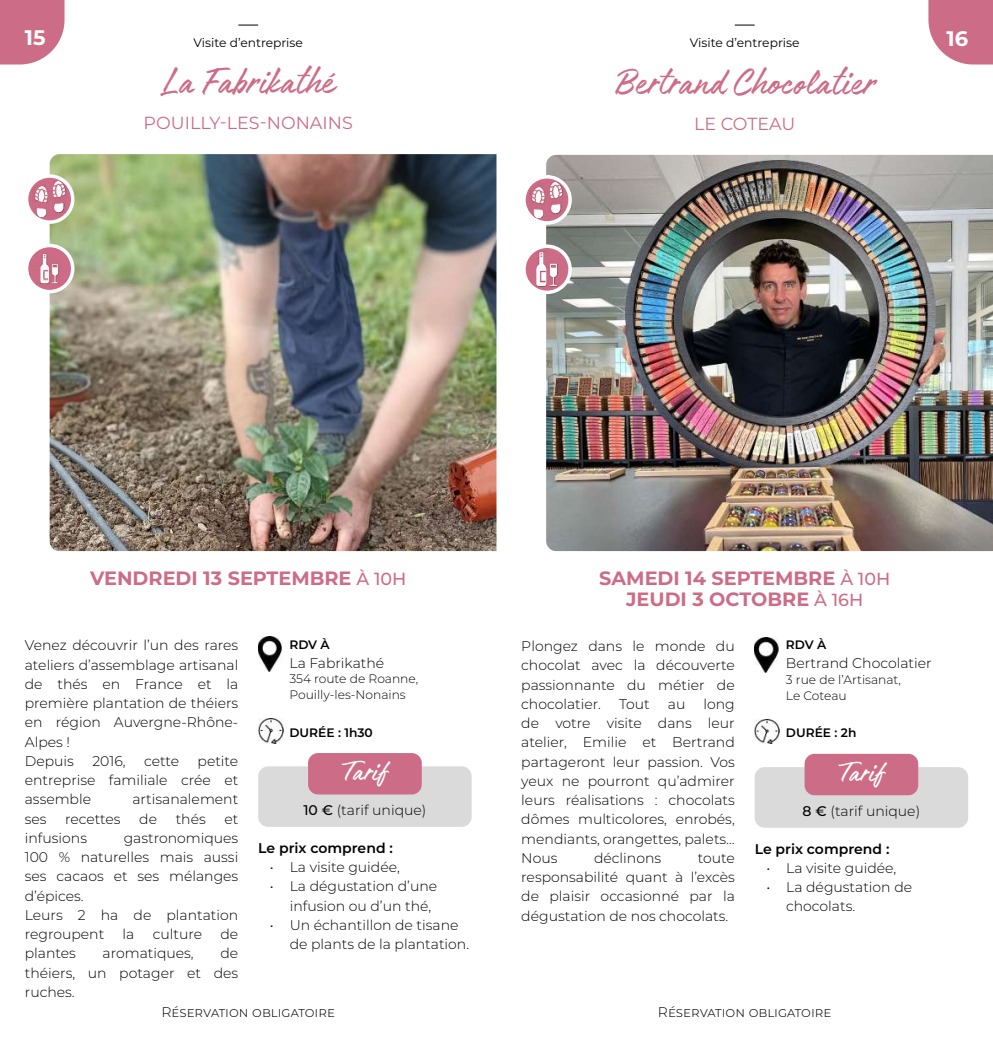
<style>
.page{position:relative;width:993px;height:1042px;background:#fff}
.page>*{position:absolute;margin:0;border:0;box-sizing:border-box;transform-origin:0 0}
.t1{font:42px "Authenia Solid";color:#cd6c86}
.t2{font:31.5px "Authenia Solid";letter-spacing:-.005em;color:#fff}
.t3{font:700 21px "Montserrat";color:#fff}
.t4{font:700 19.25px/21px "Montserrat";color:#cd6c86;text-align:center}
.t5{font:17.5px "Montserrat";color:#cd6c86}
.t6{font:300 14px/19.2px "Montserrat";color:#000}
.t7{font:600 14px "Montserrat";color:#000}
.t8{font:300 12.25px/15.8px "Montserrat";color:#000}
.t9{font:12.25px "Montserrat";color:#000}
.t10{font:600 12.25px "Montserrat";color:#000}
.s1{font-weight:500;font-size:17.5px}
.s2{font-weight:500}
</style>
<div class="page">
<svg style="left:238px;top:25px;width:20px;height:1px"></svg>
<svg style="left:734px;top:25px;width:20px;height:1px"></svg>
<svg style="left:0;top:0;width:64px;height:64px"></svg>
<svg style="left:928px;top:0;width:64px;height:64px"></svg>
<img style="left:50px;top:154px;width:446px;height:397px">
<svg style="left:27px;top:176px;width:46px;height:46px"></svg>
<div style="left:25px;top:174px;width:49px;height:50px;border:4px solid #fff;border-radius:50%"></div>
<img style="left:32px;top:182px;width:35px;height:34px">
<svg style="left:27px;top:245px;width:46px;height:47px"></svg>
<div style="left:25px;top:244px;width:49px;height:49px;border:4px solid #fff;border-radius:50%"></div>
<img style="left:35px;top:254px;width:29px;height:29px">
<img style="left:258px;top:637px;width:24px;height:34px">
<img style="left:258px;top:718px;width:25px;height:25px">
<div style="left:258px;top:766px;width:213px;height:61px;background:#dadada;border-radius:10px"></div>
<div style="left:308px;top:753px;width:113px;height:41px;background:#cd6c86;border-radius:10px"></div>
<img style="left:546px;top:155px;width:446px;height:396px">
<svg style="left:523px;top:177px;width:47px;height:46px"></svg>
<div style="left:522px;top:175px;width:49px;height:50px;border:4px solid #fff;border-radius:50%"></div>
<img style="left:529px;top:182px;width:35px;height:35px">
<svg style="left:523px;top:246px;width:47px;height:46px"></svg>
<div style="left:522px;top:244px;width:49px;height:50px;border:4px solid #fff;border-radius:50%"></div>
<img style="left:529px;top:252px;width:35px;height:35px">
<div style="left:754px;top:767px;width:213px;height:61px;background:#dadada;border-radius:10px"></div>
<div style="left:804px;top:754px;width:113px;height:41px;background:#cd6c86;border-radius:10px"></div>
<img style="left:754px;top:637px;width:25px;height:35px">
<img style="left:754px;top:719px;width:25px;height:25px">
<h3 class="t3" style="left:25px;top:23px;width:22px">15</h3>
<p class="t9" style="left:193px;top:34px;width:111px">Visite d’entreprise</p>
<p class="t9" style="left:689px;top:34px;width:111px">Visite d’entreprise</p>
<h1 class="t1" style="left:163px;top:60px;width:172px">La Fabrikathé</h1>
<p class="t5" style="left:144px;top:111px;width:211px">POUILLY-LES-NONAINS</p>
<h1 class="t1" style="left:614px;top:61px;width:261px">Bertrand Chocolatier</h1>
<p class="t5" style="left:693px;top:112px;width:103px">LE COTEAU</p>
<h3 class="t3" style="left:946px;top:23px;width:23px">16</h3>
<h3 class="t4" style="left:90px;top:566px;width:318px">VENDREDI 13 SEPTEMBRE <span class="s1">À 10H</span></h3>
<p class="t6" style="left:25px;top:635px;width:215px">Venez découvrir l’un des rares ateliers d’assemblage artisanal de thés en France et la première plantation de théiers en région Auvergne-Rhône-<br>Alpes !<br>Depuis</p>
<p class="t6" style="left:25px;top:751px;width:215px;text-align:justify;text-indent:173px">petite entreprise familiale crée et assemble</p>
<p class="t6" style="left:92px;top:751px;width:35px">2016,</p>
<p class="t6" style="left:144px;top:751px;width:37px">cette</p>
<p class="t6" style="left:132px;top:789px;width:107px">artisanalement</p>
<p class="t6" style="left:25px;top:808px;width:23px">ses</p>
<p class="t6" style="left:65px;top:808px;width:57px">recettes</p>
<p class="t6" style="left:139px;top:808px;width:19px">de</p>
<p class="t6" style="left:176px;top:808px;width:32px">thés</p>
<p class="t6" style="left:224px;top:808px;width:15px">et</p>
<p class="t6" style="left:25px;top:828px;width:64px">infusions</p>
<p class="t6" style="left:25px;top:828px;width:215px;text-indent:99px">gastronomiques<br>100 % naturelles mais aussi ses cacaos et ses mélanges d’épices.<br>Leurs 2 ha de plantation regroupent</p>
<p class="t6" style="left:123px;top:924px;width:13px">la</p>
<p class="t6" style="left:153px;top:924px;width:51px">culture</p>
<p class="t6" style="left:220px;top:924px;width:19px">de</p>
<p class="t6" style="left:25px;top:943px;width:215px;text-align:justify;text-indent:195px">de théiers, un potager et des ruches.</p>
<p class="t6" style="left:25px;top:943px;width:53px">plantes</p>
<p class="t6" style="left:103px;top:943px;width:93px">aromatiques,</p>
<p class="t10" style="left:289px;top:635px;width:42px">RDV À</p>
<p class="t6" style="left:289px;top:652px;width:96px">La Fabrikathé</p>
<p class="t8" style="left:289px;top:671px;width:130px">354 route de Roanne,<br>Pouilly-les-Nonains</p>
<p class="t10" style="left:289px;top:723px;width:85px">DURÉE : 1h30</p>
<h2 class="t2" style="left:343px;top:755px;width:46px">Tarif</h2>
<p class="t6" style="left:303px;top:800px;width:124px"><span class="s2">10 €</span> (tarif unique)</p>
<p class="t7" style="left:258px;top:838px;width:136px">Le prix comprend :</p>
<p class="t6" style="left:270px;top:857px;width:131px">• La visite guidée,</p>
<p class="t6" style="left:289px;top:876px;width:149px;text-indent:-20px">• La dégustation d’une infusion ou d’un thé,</p>
<p class="t6" style="left:289px;top:915px;width:181px;text-indent:-20px">• Un échantillon de tisane de plants de la plantation.</p>
<h3 class="t4" style="left:599px;top:566px;width:292px">SAMEDI 14 SEPTEMBRE <span class="s1">À 10H<br></span>JEUDI 3 OCTOBRE <span class="s1">À 16H</span></h3>
<p class="t6" style="left:521px;top:636px;width:215px;text-align:justify">Plongez dans le monde du chocolat avec la découverte passionnante du métier de chocolatier.</p>
<p class="t6" style="left:521px;top:694px;width:215px;text-align:justify;text-indent:182px">long de votre visite dans leur atelier, Emilie et Bertrand partageront leur passion. Vos yeux ne pourront qu’admirer leurs réalisations : chocolats dômes multicolores, enrobés, mendiants, orangettes, palets… Nous</p>
<p class="t6" style="left:619px;top:694px;width:32px">Tout</p>
<p class="t6" style="left:667px;top:694px;width:19px">au</p>
<p class="t6" style="left:594px;top:848px;width:68px">déclinons</p>
<p class="t6" style="left:521px;top:848px;width:215px;text-align:justify;text-indent:176px">toute responsabilité quant à l’excès de plaisir occasionné par la dégustation de nos chocolats.</p>
<p class="t10" style="left:785px;top:636px;width:42px">RDV À</p>
<p class="t6" style="left:785px;top:653px;width:147px">Bertrand Chocolatier</p>
<p class="t8" style="left:785px;top:671px;width:117px">3 rue de l’Artisanat,<br>Le Coteau</p>
<p class="t10" style="left:785px;top:724px;width:72px">DURÉE : 2h</p>
<h2 class="t2" style="left:839px;top:756px;width:46px">Tarif</h2>
<p class="t6" style="left:802px;top:801px;width:119px"><span class="s2">8 €</span> (tarif unique)</p>
<p class="t7" style="left:754px;top:839px;width:136px">Le prix comprend :</p>
<p class="t6" style="left:766px;top:858px;width:131px">• La visite guidée,</p>
<p class="t6" style="left:786px;top:877px;width:127px;text-indent:-20px">• La dégustation de chocolats.</p>
<p class="t6" style="left:161px;top:1002px;width:175px">Réservation obligatoire</p>
<p class="t6" style="left:657px;top:1002px;width:175px">Réservation obligatoire</p>
</div>
